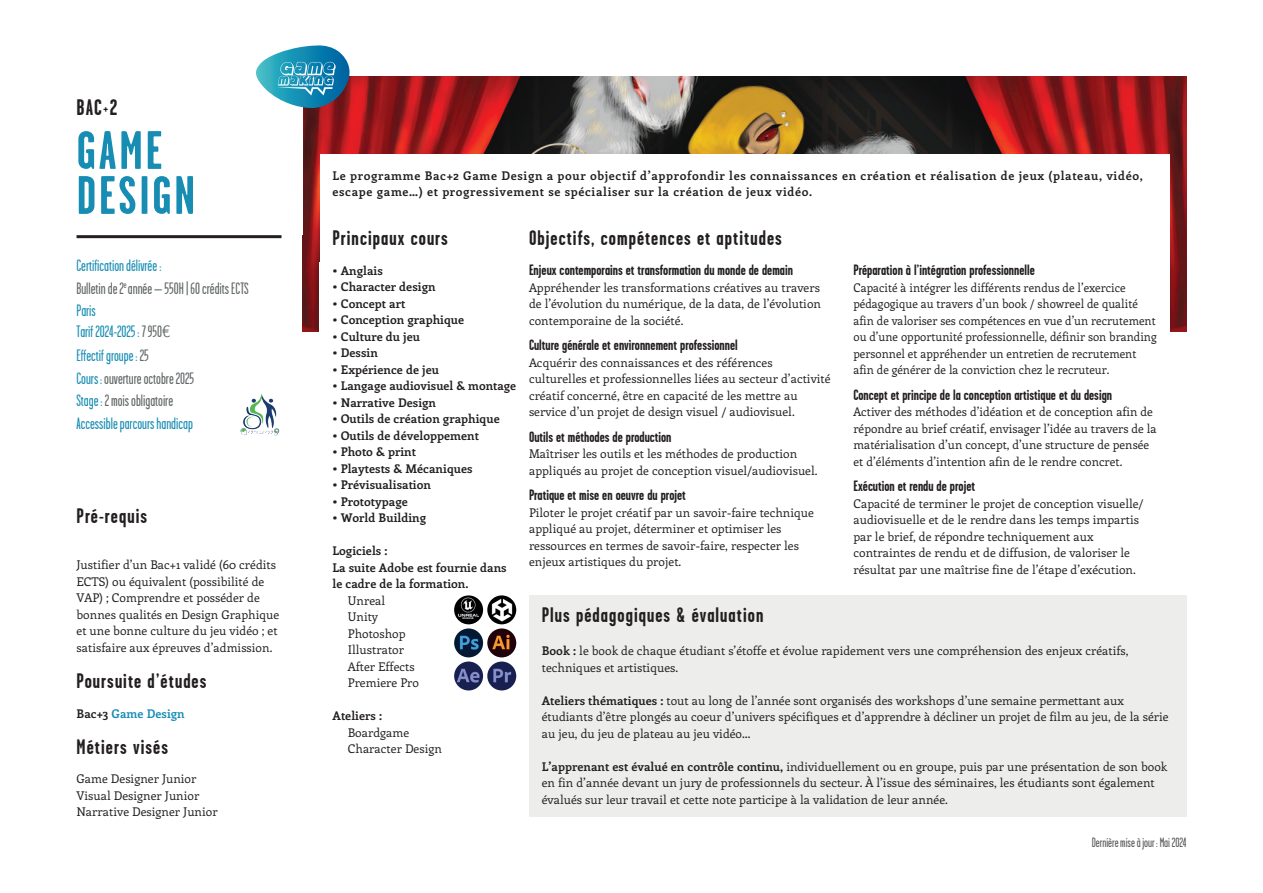
<style>
.page{position:relative;width:1263px;height:893px;background:#fff}
.page>*{position:absolute;margin:0;border:0;box-sizing:border-box;transform-origin:0 0}
.t1{font:700 54px/45px "Garage Gothic";letter-spacing:.05em;color:#178db4}
.t2{font:700 22.5px "Garage Gothic";color:#231f20}
.t3{font:700 21px "Garage Gothic";letter-spacing:.05em;color:#231f20}
.t4{font:16.5px/22px "Garage Gothic";color:#178db4}
.t5{font:700 15px "Garage Gothic";color:#231f20}
.t6{font:13.5px "Garage Gothic";color:#57585a}
.t7{font:12px/16.5px "Enriqueta";color:#231f20}
.t8{font:700 12px/16.5px "Enriqueta";color:#231f20}
.t9{font:12px/16.5px "Enriqueta";color:#231f20;scale:.95 1}
.t10{font:700 12px/16.5px "Enriqueta";letter-spacing:.05em;color:#231f20}
.t11{font:700 12px "Enriqueta";color:#178db4}
.s1{color:#616667}
.s2{font-family:"Helvetica Neue LT Com";font-weight:300;font-stretch:condensed;color:#616667}
.s3{color:#626667}
.s4{color:#231f20}
.s5{font-weight:700}
</style>
<div class="page">
<img style="left:303px;top:77px;width:883px;height:255px">
<hr style="left:77px;top:235px;width:204px;height:3px;background:#231f20">
<div style="left:320px;top:154px;width:849px;height:212px;background:#fff"></div>
<div style="left:529px;top:595px;width:657px;height:221px;background:#ededec"></div>
<svg style="left:256px;top:45px;width:94px;height:64px"></svg>
<img style="left:240px;top:394px;width:40px;height:42px">
<img style="left:454px;top:595px;width:29px;height:29px;border-radius:14px">
<img style="left:487px;top:595px;width:29px;height:29px;border-radius:14px">
<img style="left:487px;top:628px;width:29px;height:29px;border-radius:14px">
<img style="left:487px;top:661px;width:29px;height:29px;border-radius:14px">
<img style="left:454px;top:628px;width:29px;height:29px;border-radius:14px">
<img style="left:454px;top:661px;width:29px;height:29px;border-radius:14px">
<h2 class="t2" style="left:77px;top:95px;width:42px">BAC+2</h2>
<h1 class="t1" style="left:77px;top:128px;width:120px">GAME<br>DESIGN</h1>
<h3 class="t4" style="left:76px;top:255px;width:174px">Certification délivrée :<br><span class="s1">Bulletin de 2</span><sup>e</sup> <span class="s1">année – 550H | 60 crédits ECTS<br></span>Paris<br>Tarif 2024-2025 : <span class="s1">7 950</span><span class="s2">€</span></h3>
<h3 class="t4" style="left:76px;top:345px;width:119px;line-height:22.5px">Effectif groupe : <span class="s1">25<br></span>Cours : <span class="s3">ouverture octobre 2025<br></span>Stage : <span class="s1">2 mois obligatoire<br></span>Accessible parcours handicap</h3>
<h3 class="t3" style="left:76px;top:505px;width:72px">Pré-requis</h3>
<p class="t7" style="left:77px;top:556px;width:204px">Justifier d’un Bac+1 validé (60 crédits ECTS) ou équivalent (possibilité de VAP) ; Comprendre et posséder de bonnes qualités en Design Graphique et une bonne culture du jeu vidéo ; et satisfaire aux épreuves d’admission.</p>
<h3 class="t3" style="left:77px;top:669px;width:131px">Poursuite d’études</h3>
<p class="t11" style="left:77px;top:705px;width:110px"><span class="s4">Bac+3</span> Game Design</p>
<h3 class="t3" style="left:77px;top:735px;width:93px">Métiers visés</h3>
<p class="t7" style="left:77px;top:770px;width:143px">Game Designer Junior<br>Visual Designer Junior<br>Narrative Designer Junior</p>
<p class="t10" style="left:333px;top:167px;width:812px">Le programme Bac+2 Game Design a pour objectif d’approfondir les connaissances en création et réalisation de jeux (plateau, vidéo, escape game…) et progressivement se spécialiser sur la création de jeux vidéo.</p>
<h3 class="t3" style="left:333px;top:226px;width:117px">Principaux cours</h3>
<h3 class="t3" style="left:529px;top:226px;width:254px">Objectifs, compétences et aptitudes</h3>
<p class="t8" style="left:333px;top:262px;width:52px">• Anglais</p>
<p class="t8" style="left:333px;top:278px;width:105px">• Character design</p>
<p class="t8" style="left:333px;top:295px;width:74px">• Concept art</p>
<p class="t8" style="left:333px;top:311px;width:133px">• Conception graphique</p>
<p class="t8" style="left:333px;top:328px;width:89px">• Culture du jeu</p>
<p class="t8" style="left:333px;top:344px;width:47px">• Dessin</p>
<p class="t8" style="left:333px;top:361px;width:108px">• Expérience de jeu</p>
<p class="t8" style="left:333px;top:377px;width:185px">• Langage audiovisuel &amp; montage</p>
<p class="t8" style="left:333px;top:394px;width:105px">• Narrative Design</p>
<p class="t8" style="left:333px;top:410px;width:169px">• Outils de création graphique</p>
<p class="t8" style="left:333px;top:427px;width:148px">• Outils de développement</p>
<p class="t8" style="left:333px;top:443px;width:85px">• Photo &amp; print</p>
<p class="t8" style="left:333px;top:460px;width:142px">• Playtests &amp; Mécaniques</p>
<p class="t8" style="left:333px;top:476px;width:100px">• Prévisualisation</p>
<p class="t8" style="left:333px;top:493px;width:77px">• Prototypage</p>
<p class="t8" style="left:333px;top:509px;width:95px">• World Building</p>
<p class="t8" style="left:333px;top:542px;width:176px">Logiciels :<br>La suite Adobe est fournie dans le cadre de la formation.</p>
<p class="t7" style="left:348px;top:592px;width:73px">Unreal<br>Unity<br>Photoshop<br>Illustrator<br>After Effects<br>Premiere Pro</p>
<p class="t8" style="left:333px;top:707px;width:51px">Ateliers :</p>
<p class="t7" style="left:348px;top:724px;width:96px">Boardgame<br>Character Design</p>
<p class="t5" style="left:529px;top:262px;width:265px">Enjeux contemporains et transformation du monde de demain</p>
<p class="t7" style="left:529px;top:278px;width:293px;text-align:justify">Appréhender les transformations créatives au travers de l’évolution du numérique, de la data, de l’évolution contemporaine de la société.</p>
<p class="t5" style="left:529px;top:337px;width:210px">Culture générale et environnement professionnel</p>
<p class="t7" style="left:529px;top:353px;width:303px">Acquérir des connaissances et des références culturelles et professionnelles liées au secteur d’activité créatif concerné, être en capacité de les mettre au service d’un projet de design visuel / audiovisuel.</p>
<p class="t5" style="left:529px;top:428px;width:144px">Outils et méthodes de production</p>
<p class="t7" style="left:529px;top:445px;width:290px">Maîtriser les outils et les méthodes de production appliqués au projet de conception visuel/audiovisuel.</p>
<p class="t5" style="left:529px;top:487px;width:158px">Pratique et mise en oeuvre du projet</p>
<p class="t7" style="left:529px;top:503px;width:286px">Piloter le projet créatif par un savoir-faire technique appliqué au projet, déterminer et optimiser les ressources en termes de savoir-faire, respecter les enjeux artistiques du projet.</p>
<p class="t5" style="left:853px;top:262px;width:183px">Préparation à l’intégration professionnelle</p>
<p class="t9" style="left:853px;top:278px;width:321px">Capacité à intégrer les différents rendus de l’exercice pédagogique au travers d’un book / showreel de qualité afin de valoriser ses compétences en vue d’un recrutement ou d’une opportunité professionnelle, définir son branding personnel et appréhender un entretien de recrutement afin de générer de la conviction chez le recruteur.</p>
<p class="t5" style="left:853px;top:386px;width:260px">Concept et principe de la conception artistique et du design</p>
<p class="t7" style="left:853px;top:403px;width:305px">Activer des méthodes d’idéation et de conception afin de répondre au brief créatif, envisager l’idée au travers de la matérialisation d’un concept, d’une structure de pensée et d’éléments d’intention afin de le rendre concret.</p>
<p class="t5" style="left:853px;top:478px;width:123px">Exécution et rendu de projet</p>
<p class="t7" style="left:853px;top:494px;width:292px">Capacité de terminer le projet de conception visuelle/ audiovisuelle et de le rendre dans les temps impartis par le brief, de répondre techniquement aux contraintes de rendu et de diffusion, de valoriser le résultat par une maîtrise fine de l’étape d’exécution.</p>
<h3 class="t3" style="left:542px;top:604px;width:223px">Plus pédagogiques &amp; évaluation</h3>
<p class="t7" style="left:542px;top:642px;width:588px"><span class="s5">Book :</span> le book de chaque étudiant s’étoffe et évolue rapidement vers une compréhension des enjeux créatifs, techniques et artistiques.</p>
<p class="t7" style="left:542px;top:692px;width:628px"><span class="s5">Ateliers thématiques :</span> tout au long de l’année sont organisés des workshops d’une semaine permettant aux étudiants d’être plongés au coeur d’univers spécifiques et d’apprendre à décliner un projet de film au jeu, de la série au jeu, du jeu de plateau au jeu vidéo…</p>
<p class="t7" style="left:542px;top:758px;width:627px"><span class="s5">L’apprenant est évalué en contrôle continu,</span> individuellement ou en groupe, puis par une présentation de son book en fin d’année devant un jury de professionnels du secteur. À l’issue des séminaires, les étudiants sont également évalués sur leur travail et cette note participe à la validation de leur année.</p>
<p class="t6" style="left:1092px;top:835px;width:96px">Dernière mise à jour : Mai 2024</p>
</div>
